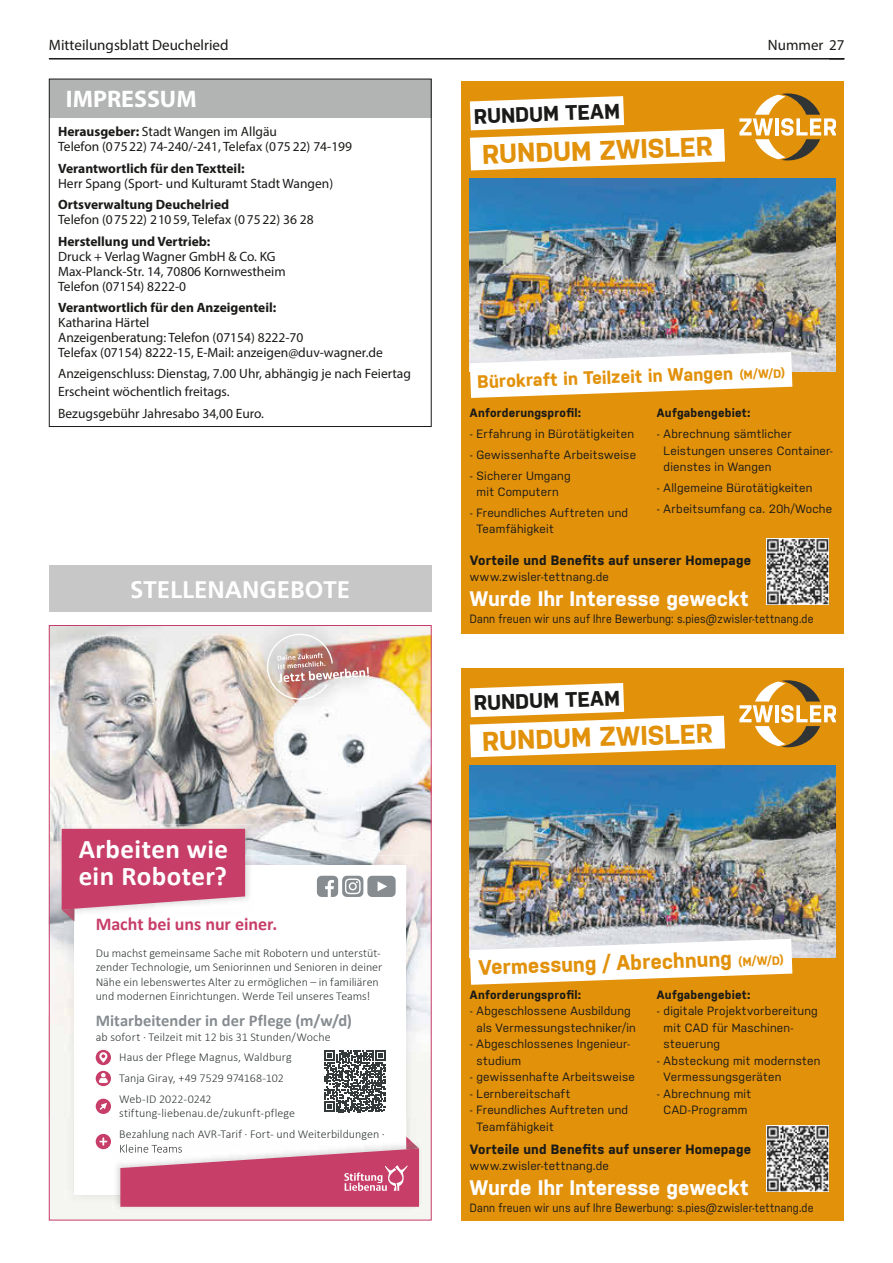
<style>
.page{position:relative;width:893px;height:1263px;background:#fff}
.page>*{position:absolute;margin:0;border:0;box-sizing:border-box;transform-origin:0 0}
.t1{font:700 27px "Nudista";color:#e2910b}
.t2{font:700 27px/27px "Calibri";letter-spacing:.015em;color:#fff}
.t3{font:700 24px "Frutiger";color:#fff}
.t4{font:700 24px "Myriad Pro";color:#fff}
.t5{font:700 21px "Nudista";color:#fff}
.t6{font:700 21px "Nudista";color:#e2910b}
.t7{font:700 21px "Nudista";color:#1a1a18}
.t8{font:700 18px "Nudista";color:#e2910b}
.t9{font:700 18px "Calibri";letter-spacing:-.005em;color:#c73e68}
.t10{font:700 16.5px "Calibri";color:#868c90}
.t11{font:15px "Myriad Pro";color:#1a1a18}
.t12{font:13.5px/15px "Myriad Pro";color:#1a1a18}
.t13{font:700 13.5px "Myriad Pro";color:#1a1a18}
.t14{font:700 13.5px "Nudista";letter-spacing:.01em;color:#1a1a18}
.t15{font:12px/16.5px "Nudista";letter-spacing:.015em;color:#1a1a18}
.t16{font:300 12px/20.9px "Calibri";color:#343939}
.t17{font:12px "Nudista";letter-spacing:.015em;color:#1a1a18;scale:.9 1}
.t18{font:700 12px "Nudista";letter-spacing:.015em;color:#1a1a18}
.s1{font-weight:700}
.s2{font-size:12px}
</style>
<div class="page">
<hr style="left:49px;top:58px;width:795px;height:2px;background:#1a1a18">
<svg style="left:829px;top:59px;width:15px;height:1px"></svg>
<img style="left:51px;top:627px;width:379px;height:591px">
<img style="left:51px;top:1016px;width:14px;height:102px">
<img style="left:416px;top:1016px;width:14px;height:102px">
<img style="left:253px;top:855px;width:163px;height:54px">
<img style="left:65px;top:921px;width:9px;height:197px">
<img style="left:406px;top:909px;width:10px;height:209px">
<img style="left:65px;top:1118px;width:351px;height:87px">
<div style="left:74px;top:865px;width:332px;height:330px;background:#fff"></div>
<div style="left:96px;top:1050px;width:15px;height:15px;background:#c73e68;border-radius:50%"></div>
<svg style="left:99px;top:1052px;width:9px;height:11px"></svg>
<div style="left:96px;top:1071px;width:15px;height:15px;background:#c73e68;border-radius:50%"></div>
<svg style="left:99px;top:1073px;width:9px;height:10px"></svg>
<div style="left:96px;top:1099px;width:15px;height:15px;background:#c73e68;border-radius:50%"></div>
<svg style="left:99px;top:1103px;width:8px;height:7px"></svg>
<div style="left:96px;top:1134px;width:15px;height:15px;background:#c73e68;border-radius:50%"></div>
<svg style="left:100px;top:1137px;width:7px;height:8px"></svg>
<div style="left:113px;top:1141px;width:310px;height:70px;background:#f2f3ee"></div>
<img style="left:113px;top:1141px;width:7px;height:54px">
<svg style="left:120px;top:1136px;width:299px;height:71px"></svg>
<svg style="left:317px;top:876px;width:79px;height:21px"></svg>
<img style="left:247px;top:627px;width:142px;height:93px">
<img style="left:267px;top:633px;width:102px;height:67px">
<svg style="left:324px;top:1050px;width:62px;height:62px"></svg>
<img style="left:57px;top:824px;width:196px;height:47px">
<img style="left:57px;top:871px;width:5px;height:46px">
<img style="left:245px;top:865px;width:8px;height:34px">
<svg style="left:62px;top:829px;width:183px;height:92px"></svg>
<div style="left:461px;top:668px;width:383px;height:552px;background:#e2910b"></div>
<svg style="left:470px;top:683px;width:255px;height:74px"></svg>
<img style="left:470px;top:765px;width:366px;height:193px">
<svg style="left:470px;top:939px;width:322px;height:46px"></svg>
<svg style="left:739px;top:680px;width:97px;height:67px"></svg>
<img style="left:828px;top:1125px;width:1px;height:66px">
<img style="left:767px;top:1125px;width:61px;height:66px">
<div style="left:461px;top:81px;width:383px;height:553px;background:#e2910b"></div>
<svg style="left:470px;top:96px;width:255px;height:74px"></svg>
<img style="left:470px;top:179px;width:366px;height:192px">
<svg style="left:470px;top:352px;width:322px;height:46px"></svg>
<svg style="left:739px;top:93px;width:97px;height:67px"></svg>
<img style="left:828px;top:538px;width:1px;height:66px">
<img style="left:767px;top:538px;width:61px;height:66px">
<div style="left:49px;top:566px;width:383px;height:46px;background:#c7c7c8"></div>
<svg style="left:49px;top:78px;width:383px;height:349px"></svg>
<p class="t11" style="left:49px;top:35px;width:181px">Mitteilungsblatt Deuchelried</p>
<p class="t11" style="left:768px;top:35px;width:78px">Nummer 27</p>
<h2 class="t4" style="left:66px;top:83px;width:132px">IMPRESSUM</h2>
<p class="t12" style="left:58px;top:124px;width:295px"><span class="s1">Herausgeber:</span> Stadt Wangen im Allgäu<br>Telefon (07522) 74-240/-241, Telefax (075 22) 74-199</p>
<p class="t13" style="left:58px;top:159px;width:188px">Verantwortlich für den Textteil:</p>
<p class="t12" style="left:58px;top:175px;width:277px">Herr Spang (Sport- und Kulturamt Stadt Wangen)</p>
<p class="t13" style="left:58px;top:196px;width:173px">Ortsverwaltung Deuchelried</p>
<p class="t12" style="left:58px;top:212px;width:257px">Telefon (07522) 210 59, Telefax (0 75 22) 36 28</p>
<p class="t13" style="left:58px;top:232px;width:154px">Herstellung und Vertrieb:</p>
<p class="t12" style="left:58px;top:248px;width:229px">Druck + Verlag Wagner GmbH &amp; Co. KG<br>Max-Planck-Str. 14, 70806 Kornwestheim<br>Telefon (07154) 8222-0</p>
<p class="t13" style="left:58px;top:298px;width:220px">Verantwortlich für den Anzeigenteil:</p>
<p class="t12" style="left:58px;top:315px;width:326px">Katharina Härtel<br>Anzeigenberatung: Telefon (07154) 8222-70<br>Telefax (07154) 8222-15, E-Mail: anzeigen@duv-wagner.de</p>
<p class="t12" style="left:58px;top:364px;width:354px;line-height:18px">Anzeigenschluss: Dienstag, 7.00 Uhr, abhängig je nach Feiertag<br>Erscheint wöchentlich freitags.</p>
<p class="t12" style="left:58px;top:405px;width:207px">Bezugsgebühr Jahresabo 34,00 Euro.</p>
<h2 class="t3" style="left:130px;top:576px;width:222px">STELLENANGEBOTE</h2>
<h1 class="t2" style="left:79px;top:838px;width:151px">Arbeiten wie ein Roboter?</h1>
<h3 class="t9" style="left:96px;top:916px;width:183px">Macht bei uns nur einer.</h3>
<p class="t16" style="left:96px;top:946px;width:288px;line-height:14.4px">Du machst gemeinsame Sache mit Robotern und unterstüt&shy;zender Technologie, um Seniorinnen und Senioren in deiner Nähe ein lebenswertes Alter zu ermöglichen – in familiären und modernen Einrichtungen. Werde Teil unseres Teams!</p>
<h3 class="t10" style="left:96px;top:1014px;width:258px">Mitarbeitender in der Pflege (m/w/d)</h3>
<p class="t16" style="left:119px;top:1027px;width:213px;text-indent:-23px">ab sofort · Teilzeit mit 12 bis 31 Stunden/Woche<br>Haus der Pflege Magnus, Waldburg<br>Tanja Giray, +49 7529 974168-102<br>Web-ID 2022-0242</p>
<p class="t16" style="left:119px;top:1104px;width:267px">stiftung-liebenau.de/zukunft-pflege<br>Bezahlung nach AVR-Tarif · Fort- und Weiterbildungen ·</p>
<h3 class="t7" style="left:473px;top:104px;width:148px;rotate:-2deg">RUNDUM TEAM</h3>
<h1 class="t1" style="left:481px;top:139px;width:232px;rotate:-2deg">RUNDUM ZWISLER</h1>
<h3 class="t8" style="left:477px;top:371px;width:309px;rotate:-2deg">Bürokraft in Teilzeit in Wangen <span class="s2">(M/W/D)</span></h3>
<p class="t18" style="left:470px;top:406px;width:113px">Anforderungsprofil:</p>
<p class="t15" style="left:470px;top:425px;width:166px">- Erfahrung in Bürotätigkeiten</p>
<p class="t15" style="left:470px;top:446px;width:168px">- Gewissenhafte Arbeitsweise</p>
<p class="t15" style="left:470px;top:467px;width:102px;text-align:center">- Sicherer Umgang mit Computern</p>
<p class="t15" style="left:476px;top:504px;width:153px;text-indent:-7px">- Freundliches Auftreten und<br>Teamfähigkeit</p>
<p class="t18" style="left:657px;top:406px;width:95px">Aufgabengebiet:</p>
<p class="t15" style="left:664px;top:425px;width:171px;text-indent:-7px">- Abrechnung sämtlicher<br>Leistungen unseres Container&shy;dienstes in Wangen</p>
<p class="t15" style="left:657px;top:479px;width:157px">- Allgemeine Bürotätigkeiten</p>
<p class="t15" style="left:657px;top:500px;width:177px">- Arbeitsumfang ca. 20h/Woche</p>
<p class="t14" style="left:470px;top:552px;width:283px">Vorteile und Benefits auf unserer Homepage</p>
<p class="t15" style="left:470px;top:569px;width:141px">www.zwisler-tettnang.de</p>
<h3 class="t5" style="left:470px;top:587px;width:280px">Wurde Ihr Interesse geweckt</h3>
<p class="t17" style="left:470px;top:612px;width:383px">Dann freuen wir uns auf Ihre Bewerbung: s.pies@zwisler-tettnang.de</p>
<h3 class="t7" style="left:473px;top:691px;width:148px;rotate:-2deg">RUNDUM TEAM</h3>
<h1 class="t1" style="left:481px;top:725px;width:232px;rotate:-2deg">RUNDUM ZWISLER</h1>
<h3 class="t6" style="left:478px;top:955px;width:307px;rotate:-2deg">Vermessung / Abrechnung <span class="s2">(M/W/D)</span></h3>
<p class="t18" style="left:470px;top:988px;width:113px">Anforderungsprofil:</p>
<p class="t15" style="left:470px;top:1003px;width:168px;text-align:center">- Abgeschlossene Ausbildung als Vermessungstechniker/in</p>
<p class="t15" style="left:476px;top:1036px;width:155px;text-indent:-7px">- Abgeschlossenes Ingenieur&shy;studium</p>
<p class="t15" style="left:470px;top:1069px;width:167px">- gewissenhafte Arbeitsweise</p>
<p class="t15" style="left:470px;top:1085px;width:102px">- Lernbereitschaft</p>
<p class="t15" style="left:476px;top:1102px;width:153px;text-indent:-7px">- Freundliches Auftreten und<br>Teamfähigkeit</p>
<p class="t18" style="left:657px;top:988px;width:95px">Aufgabengebiet:</p>
<p class="t15" style="left:664px;top:1003px;width:156px;text-indent:-7px">- digitale Projektvorbereitung mit CAD für Maschinen&shy;steuerung</p>
<p class="t15" style="left:664px;top:1052px;width:158px;text-indent:-7px">- Absteckung mit modernsten<br>Vermessungsgeräten</p>
<p class="t15" style="left:657px;top:1085px;width:96px;text-align:center">- Abrechnung mit<br>CAD-Programm</p>
<p class="t14" style="left:470px;top:1141px;width:283px">Vorteile und Benefits auf unserer Homepage</p>
<p class="t15" style="left:470px;top:1158px;width:141px">www.zwisler-tettnang.de</p>
<h3 class="t5" style="left:470px;top:1176px;width:280px">Wurde Ihr Interesse geweckt</h3>
<p class="t17" style="left:470px;top:1201px;width:383px">Dann freuen wir uns auf Ihre Bewerbung: s.pies@zwisler-tettnang.de</p>
</div>
